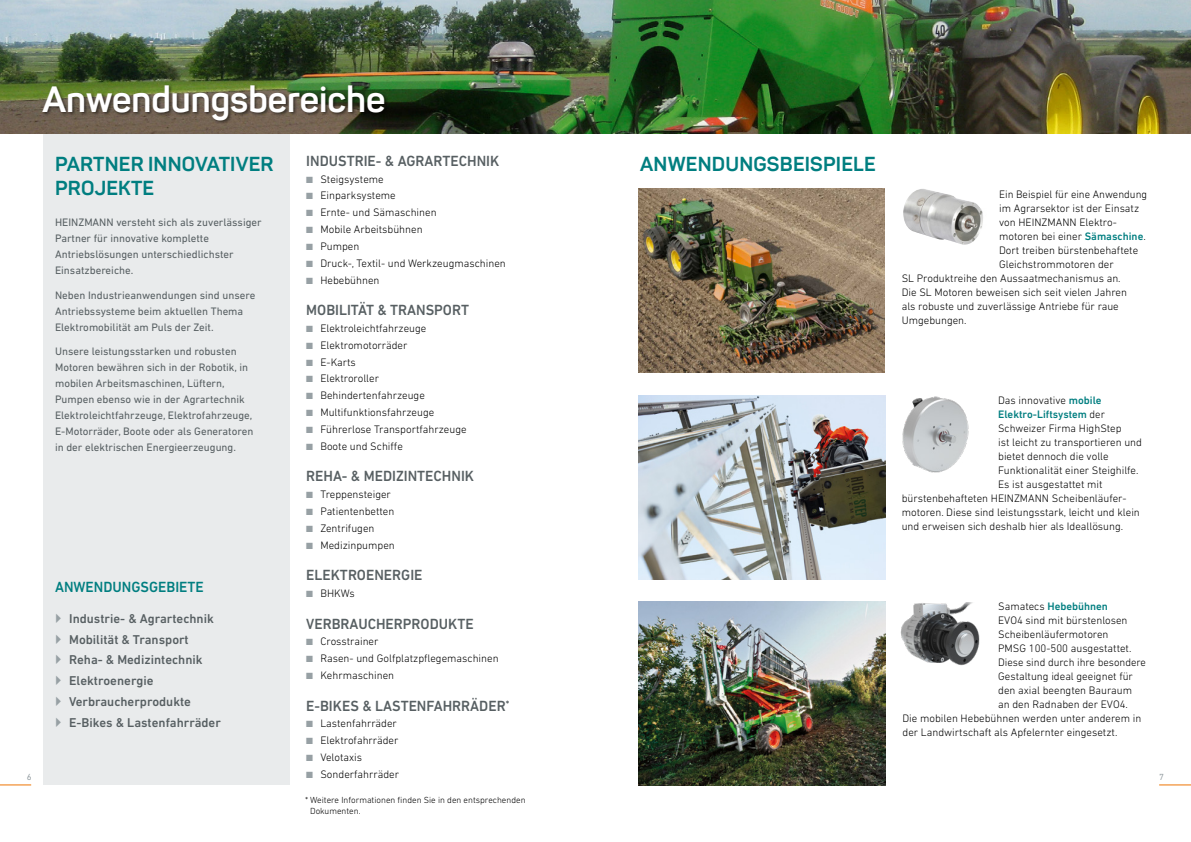
<style>
.page{position:relative;width:1191px;height:842px;background:#fff}
.page>*{position:absolute;margin:0;border:0;box-sizing:border-box;transform-origin:0 0}
.t1{font:700 36px "Sahar";color:#fff}
.t2{font:700 20px/24px "Sahar";letter-spacing:.01em;color:#007e80}
.t3{font:500 15px "DIN Next LT Pro";color:#575f62}
.t4{font:500 15px "DIN Next LT Pro";color:#007e80}
.t5{font:500 13px/20.8px "DIN Next LT Pro";color:#575f62}
.t6{font:300 11px "DIN Next LT Pro";color:#000}
.t7{font:11px/16px "DIN Next LT Pro";color:#575f62}
.t8{font:500 11px "DIN Next LT Pro";color:#007e80}
.t9{font:300 9px/10.8px "DIN Next LT Pro";color:#000}
.t10{font:9px "DIN Next LT Pro";color:#97a0a4}
.s1{color:#97a0a4}
.s2{font-weight:500;color:#007e80}
.s3{font-weight:300;color:#000}
</style>
<div class="page">
<hr style="left:0;top:785px;width:31px;height:1px;background:#ee7402">
<hr style="left:1159px;top:785px;width:32px;height:1px;background:#ee7402">
<img style="left:902px;top:396px;width:67px;height:77px">
<img style="left:900px;top:603px;width:80px;height:62px">
<div style="left:43px;top:0;width:247px;height:785px;background:#e9ebec"></div>
<img style="left:0;top:0;width:1191px;height:133px">
<div style="left:42px;top:84px;width:347px;height:40px;background:#000;opacity:.5"></div>
<img style="left:638px;top:189px;width:246px;height:183px">
<img style="left:638px;top:395px;width:247px;height:184px">
<img style="left:638px;top:602px;width:247px;height:183px">
<img style="left:903px;top:189px;width:80px;height:56px">
<h1 class="t1" style="left:43px;top:76px;width:344px">Anwendungsbereiche</h1>
<h2 class="t2" style="left:55px;top:151px;width:220px">PARTNER INNOVATIVER<br>PROJEKTE</h2>
<p class="t7" style="left:55px;top:214px;width:208px">HEINZMANN versteht sich als zuverlässiger Partner für innovative komplette Antriebslösungen unterschiedlichster Einsatzbereiche.</p>
<p class="t7" style="left:55px;top:287px;width:202px">Neben Industrieanwendungen sind unsere<br>Antriebssysteme beim aktuellen Thema<br>Elektromobilität am Puls der Zeit.</p>
<p class="t7" style="left:55px;top:343px;width:200px">Unsere leistungsstarken und robusten Motoren bewähren sich in der Robotik, in mobilen Arbeitsmaschinen, Lüftern, Pumpen ebenso wie in der Agrartechnik Elektroleichtfahrzeuge, Elektrofahrzeuge, E-Motorräder, Boote oder als Generatoren in der elektrischen Energieerzeugung.</p>
<h3 class="t3" style="left:306px;top:152px;width:195px">INDUSTRIE- &amp; AGRARTECHNIK</h3>
<p class="t6" style="left:306px;top:173px;width:79px"><span class="s1">■</span> Steigsysteme</p>
<p class="t6" style="left:306px;top:189px;width:91px"><span class="s1">■</span> Einparksysteme</p>
<p class="t6" style="left:306px;top:206px;width:132px"><span class="s1">■</span> Ernte- und Sämaschinen</p>
<p class="t6" style="left:306px;top:223px;width:118px"><span class="s1">■</span> Mobile Arbeitsbühnen</p>
<p class="t6" style="left:306px;top:240px;width:55px"><span class="s1">■</span> Pumpen</p>
<p class="t6" style="left:306px;top:257px;width:201px"><span class="s1">■</span> Druck-, Textil- und Werkzeugmaschinen</p>
<p class="t6" style="left:306px;top:274px;width:75px"><span class="s1">■</span> Hebebühnen</p>
<h3 class="t3" style="left:306px;top:301px;width:164px">MOBILITÄT &amp; TRANSPORT</h3>
<p class="t6" style="left:306px;top:322px;width:122px"><span class="s1">■</span> Elektroleichtfahrzeuge</p>
<p class="t6" style="left:306px;top:339px;width:103px"><span class="s1">■</span> Elektromotorräder</p>
<p class="t6" style="left:306px;top:355px;width:51px"><span class="s1">■</span> E-Karts</p>
<p class="t6" style="left:306px;top:372px;width:74px"><span class="s1">■</span> Elektroroller</p>
<p class="t6" style="left:306px;top:389px;width:120px"><span class="s1">■</span> Behindertenfahrzeuge</p>
<p class="t6" style="left:306px;top:406px;width:130px"><span class="s1">■</span> Multifunktionsfahrzeuge</p>
<p class="t6" style="left:306px;top:423px;width:162px"><span class="s1">■</span> Führerlose Transportfahrzeuge</p>
<p class="t6" style="left:306px;top:440px;width:98px"><span class="s1">■</span> Boote und Schiffe</p>
<h3 class="t3" style="left:306px;top:468px;width:169px">REHA- &amp; MEDIZINTECHNIK</h3>
<p class="t6" style="left:306px;top:488px;width:86px"><span class="s1">■</span> Treppensteiger</p>
<p class="t6" style="left:306px;top:505px;width:90px"><span class="s1">■</span> Patientenbetten</p>
<p class="t6" style="left:306px;top:522px;width:70px"><span class="s1">■</span> Zentrifugen</p>
<p class="t6" style="left:306px;top:539px;width:90px"><span class="s1">■</span> Medizinpumpen</p>
<h3 class="t3" style="left:306px;top:567px;width:118px">ELEKTROENERGIE</h3>
<p class="t6" style="left:306px;top:587px;width:50px"><span class="s1">■</span> BHKWs</p>
<h3 class="t3" style="left:306px;top:615px;width:169px">VERBRAUCHERPRODUKTE</h3>
<p class="t6" style="left:306px;top:635px;width:74px"><span class="s1">■</span> Crosstrainer</p>
<p class="t6" style="left:306px;top:652px;width:194px"><span class="s1">■</span> Rasen- und Golfplatzpflegemaschinen</p>
<p class="t6" style="left:306px;top:669px;width:89px"><span class="s1">■</span> Kehrmaschinen</p>
<h3 class="t3" style="left:306px;top:697px;width:204px">E-BIKES &amp; LASTENFAHRRÄDER<sup>*</sup></h3>
<p class="t6" style="left:306px;top:717px;width:92px"><span class="s1">■</span> Lastenfahrräder</p>
<p class="t6" style="left:306px;top:734px;width:94px"><span class="s1">■</span> Elektrofahrräder</p>
<p class="t6" style="left:306px;top:751px;width:57px"><span class="s1">■</span> Velotaxis</p>
<p class="t6" style="left:306px;top:767px;width:94px"><span class="s1">■</span> Sonderfahrräder</p>
<h2 class="t2" style="left:640px;top:152px;width:237px">ANWENDUNGSBEISPIELE</h2>
<p class="t6" style="left:999px;top:187px;width:150px">Ein Beispiel für eine Anwendung</p>
<p class="t6" style="left:999px;top:201px;width:142px">im Agrarsektor ist der Einsatz</p>
<p class="t6" style="left:999px;top:215px;width:119px">von HEINZMANN Elektro-</p>
<p class="t6" style="left:999px;top:229px;width:148px">motoren bei einer <span class="s2">Sämaschine</span>.</p>
<p class="t6" style="left:999px;top:243px;width:141px">Dort treiben bürstenbehaftete</p>
<p class="t6" style="left:999px;top:257px;width:116px">Gleichstrommotoren der</p>
<p class="t6" style="left:901px;top:271px;width:220px">SL Produktreihe den Aussaatmechanismus an.</p>
<p class="t6" style="left:901px;top:285px;width:227px">Die SL Motoren beweisen sich seit vielen Jahren</p>
<p class="t6" style="left:901px;top:299px;width:219px">als robuste und zuverlässige Antriebe für raue</p>
<p class="t6" style="left:901px;top:313px;width:66px">Umgebungen.</p>
<p class="t6" style="left:998px;top:393px;width:105px">Das innovative <span class="s2">mobile</span></p>
<p class="t8" style="left:998px;top:407px;width:108px">Elektro-Liftsystem <span class="s3">der</span></p>
<p class="t6" style="left:998px;top:421px;width:125px">Schweizer Firma HighStep</p>
<p class="t6" style="left:998px;top:435px;width:145px">ist leicht zu transportieren und</p>
<p class="t6" style="left:998px;top:449px;width:112px">bietet dennoch die volle</p>
<p class="t6" style="left:998px;top:463px;width:142px">Funktionalität einer Steighilfe.</p>
<p class="t6" style="left:998px;top:477px;width:106px">Es ist ausgestattet mit</p>
<p class="t6" style="left:901px;top:491px;width:226px">bürstenbehafteten HEINZMANN Scheibenläufer-</p>
<p class="t6" style="left:901px;top:505px;width:240px">motoren. Diese sind leistungsstark, leicht und klein</p>
<p class="t6" style="left:901px;top:519px;width:223px">und erweisen sich deshalb hier als Ideallösung.</p>
<h3 class="t4" style="left:55px;top:578px;width:150px">ANWENDUNGSGEBIETE</h3>
<p class="t5" style="left:69px;top:608px;width:153px">Industrie- &amp; Agrartechnik<br>Mobilität &amp; Transport<br>Reha- &amp; Medizintechnik<br>Elektroenergie<br>Verbraucherprodukte<br>E-Bikes &amp; Lastenfahrräder</p>
<p class="t8" style="left:998px;top:600px;width:111px"><span class="s3">Samatecs</span> Hebebühnen</p>
<p class="t6" style="left:998px;top:614px;width:131px">EVO4 sind mit bürstenlosen</p>
<p class="t6" style="left:998px;top:628px;width:112px">Scheibenläufermotoren</p>
<p class="t6" style="left:998px;top:642px;width:135px">PMSG 100-500 ausgestattet.</p>
<p class="t6" style="left:998px;top:656px;width:149px">Diese sind durch ihre besondere</p>
<p class="t6" style="left:998px;top:670px;width:136px">Gestaltung ideal geeignet für</p>
<p class="t6" style="left:998px;top:684px;width:135px">den axial beengten Bauraum</p>
<p class="t6" style="left:998px;top:698px;width:131px">an den Radnaben der EVO4.</p>
<p class="t6" style="left:902px;top:712px;width:240px">Die mobilen Hebebühnen werden unter anderem in</p>
<p class="t6" style="left:902px;top:726px;width:216px">der Landwirtschaft als Apfelernter eingesetzt.</p>
<p class="t10" style="left:27px;top:772px;width:6px">6</p>
<p class="t10" style="left:1159px;top:772px;width:6px">7</p>
<p class="t9" style="left:310px;top:795px;width:217px;text-indent:-5px">* Weitere Informationen finden Sie in den entsprechenden<br>Dokumenten.</p>
</div>
